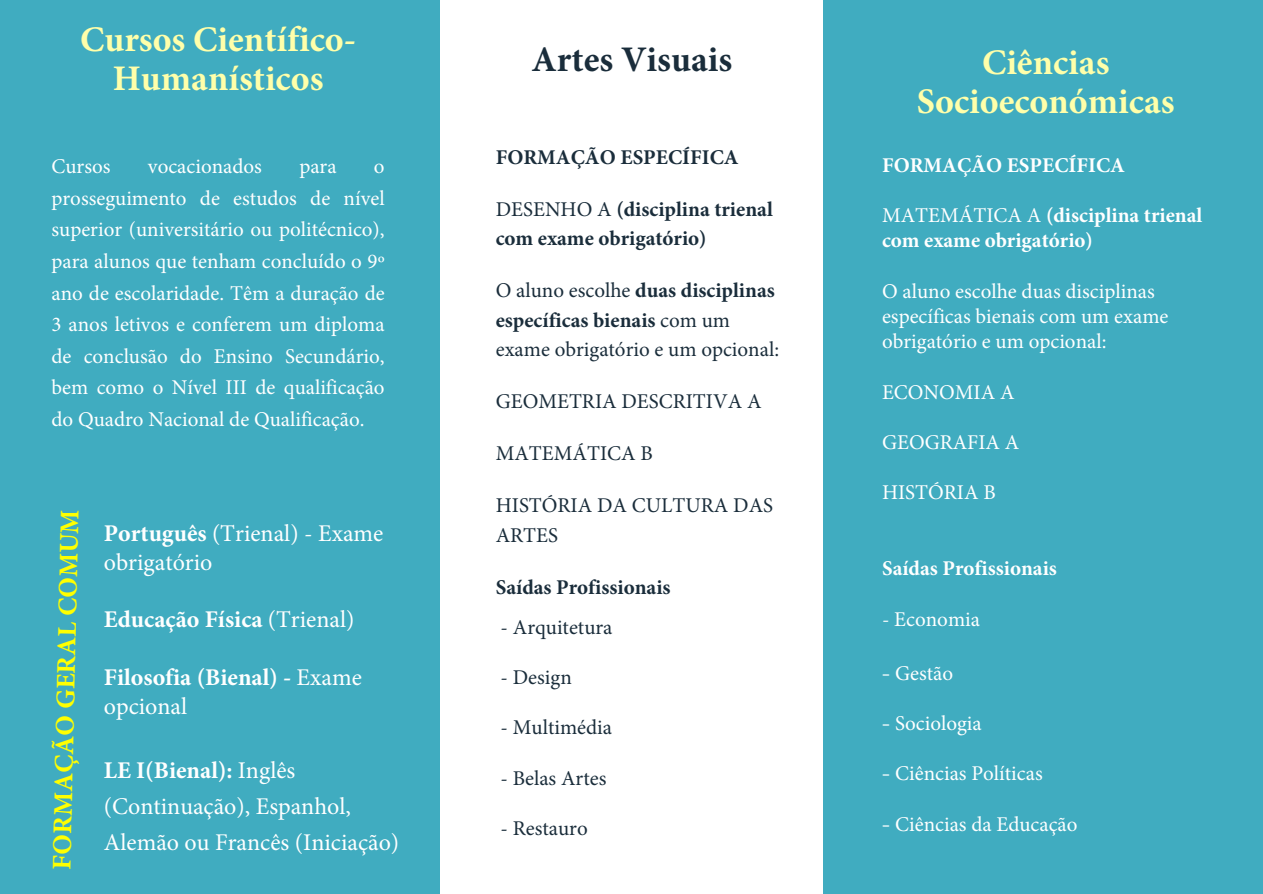
<style>
.page{position:relative;width:1263px;height:894px;background:#fff}
.page>*{position:absolute;margin:0;border:0;box-sizing:border-box;transform-origin:0 0}
.t1{font:700 36px/39px "Minion Pro";color:#ffa;text-align:center}
.t2{font:700 36px "Minion Pro";color:#1a2d3b}
.t3{font:700 27px "Minion Pro";color:#ff0}
.t4{font:24px/36px "Minion Pro";color:#fff}
.t5{font:700 24px/28.7px "Minion Pro";color:#fff}
.t6{font:21px/31.5px "Minion Pro";color:#fff;text-align:justify}
.t7{font:21px/29.4px "Minion Pro";color:#1a2d3b}
.t8{font:700 21px/25.2px "Minion Pro";color:#fff}
.t9{font:700 21px/29.4px "Minion Pro";color:#1a2d3b}
.s1{font-weight:700}
.s2{font-weight:400}
.s3{font-family:"Adobe Ming Std";font-weight:300}
</style>
<div class="page">
<div style="left:0;top:0;width:1263px;height:893px;background:#40acc0"></div>
<div style="left:440px;top:0;width:383px;height:893px;background:#fff"></div>
<h1 class="t1" style="left:80px;top:20px;width:277px">Cursos Científico-<br>Humanísticos</h1>
<p class="t6" style="left:52px;top:151px;width:61px">Cursos</p>
<p class="t6" style="left:148px;top:151px;width:115px">vocacionados</p>
<p class="t6" style="left:299px;top:151px;width:39px">para</p>
<p class="t6" style="left:52px;top:151px;width:335px;text-indent:322px">o prosseguimento de estudos de nível superior (universitário ou politécnico), para alunos que tenham concluído o 9º ano de escolaridade. Têm a duração de 3 anos letivos e conferem um diploma de conclusão do Ensino Secundário, bem como o Nível III de qualificação do Quadro Nacional de Qualificação.</p>
<p class="t3" style="left:44px;top:868px;width:361px;rotate:-89deg">FORMAÇÃO GERAL COMUM</p>
<p class="t4" style="left:104px;top:519px;width:281px;line-height:28.7px"><span class="s1">Português</span> (Trienal) - Exame obrigatório</p>
<p class="t5" style="left:104px;top:605px;width:252px">Educação Física <span class="s2">(Trienal)</span></p>
<p class="t5" style="left:104px;top:662px;width:260px">Filosofia (Bienal) - <span class="s2">Exame opcional</span></p>
<p class="t4" style="left:104px;top:752px;width:297px"><span class="s1">LE I(Bienal):</span> Inglês (Continuação), Espanhol,<br>Alemão ou Francês (Iniciação)</p>
<h1 class="t2" style="left:532px;top:34px;width:202px">Artes Visuais</h1>
<h1 class="t1" style="left:917px;top:42px;width:259px;line-height:39.5px">Ciências<br>Socioeconómicas</h1>
<p class="t9" style="left:496px;top:142px;width:245px">FORMAÇÃO ESPECÍFICA</p>
<p class="t9" style="left:496px;top:194px;width:279px"><span class="s2">DESENHO A</span> (disciplina trienal com exame obrigatório)</p>
<p class="t7" style="left:496px;top:276px;width:285px">O aluno escolhe <span class="s1">duas disciplinas específicas bienais</span> com um exame obrigatório e um opcional:</p>
<p class="t7" style="left:496px;top:386px;width:267px">GEOMETRIA DESCRITIVA A</p>
<p class="t7" style="left:496px;top:438px;width:159px">MATEMÁTICA B</p>
<p class="t7" style="left:496px;top:490px;width:279px">HISTÓRIA DA CULTURA DAS<br>ARTES</p>
<p class="t9" style="left:496px;top:571px;width:176px">Saídas Profissionais</p>
<p class="t7" style="left:501px;top:612px;width:113px">- Arquitetura</p>
<p class="t7" style="left:501px;top:662px;width:73px">- Design</p>
<p class="t7" style="left:501px;top:712px;width:113px">- Multimédia</p>
<p class="t7" style="left:501px;top:763px;width:107px">- Belas Artes</p>
<p class="t7" style="left:501px;top:813px;width:89px">- Restauro</p>
<p class="t8" style="left:882px;top:152px;width:245px">FORMAÇÃO ESPECÍFICA</p>
<p class="t8" style="left:882px;top:202px;width:322px"><span class="s2">MATEMÁTICA A</span> (disciplina trienal com exame obrigatório)</p>
<p class="t6" style="left:882px;top:278px;width:288px;line-height:25.2px;text-align:left">O aluno escolhe duas disciplinas específicas bienais com um exame obrigatório e um opcional:</p>
<p class="t6" style="left:882px;top:376px;width:134px">ECONOMIA A</p>
<p class="t6" style="left:882px;top:426px;width:139px">GEOGRAFIA A</p>
<p class="t6" style="left:882px;top:477px;width:115px">HISTÓRIA B</p>
<p class="t8" style="left:882px;top:555px;width:176px">Saídas Profissionais</p>
<p class="t6" style="left:882px;top:603px;width:100px">- Economia</p>
<p class="t6" style="left:882px;top:657px;width:73px"><span class="s3">-</span> Gestão</p>
<p class="t6" style="left:882px;top:707px;width:101px"><span class="s3">-</span> Sociologia</p>
<p class="t6" style="left:882px;top:757px;width:162px"><span class="s3">-</span> Ciências Políticas</p>
<p class="t6" style="left:882px;top:808px;width:197px"><span class="s3">-</span> Ciências da Educação</p>
</div>
